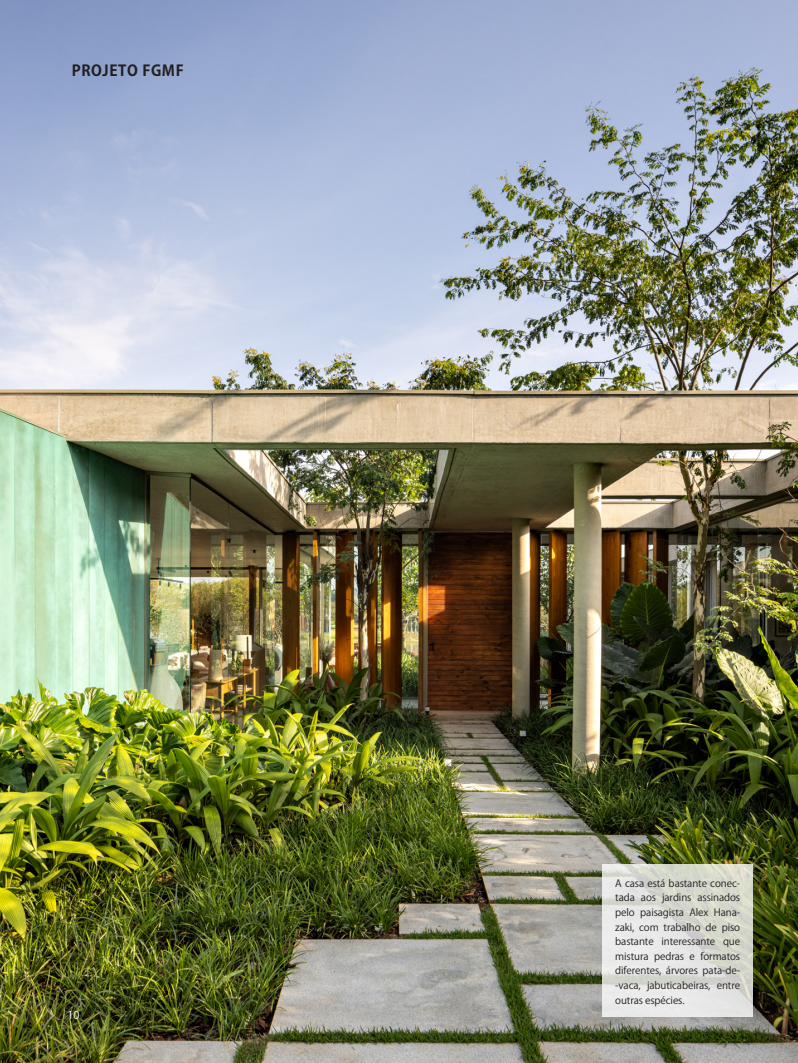
<style>
.page{position:relative;width:798px;height:1063px;background:#fff}
.page>*{position:absolute;margin:0;border:0;box-sizing:border-box;transform-origin:0 0}
.t1{font:700 15px "Koz Go Std";letter-spacing:.04em;color:#231f20}
.t2{font:10.75px "Koz Go Pr 6 N";color:#fff}
.t3{font:10px/14.6px "Koz Go Std";letter-spacing:-.01em;color:#231f20;text-align:justify}
</style>
<div class="page">
<img style="left:0;top:0;width:797px;height:1063px">
<svg style="left:602px;top:865px;width:150px;height:152px;background:#dfe0db"></svg>
<p class="t1" style="left:72px;top:61px;width:113px">PROJETO FGMF</p>
<p class="t2" style="left:67px;top:1009px;width:13px">10</p>
<p class="t3" style="left:615px;top:876px;width:126px">A casa está bastante conec&shy;tada aos jardins assinados pelo paisagista Alex Hana&shy;zaki, com trabalho de piso bastante interessante que mistura pedras e formatos diferentes, árvores pata-de--vaca, jabuticabeiras, entre outras espécies.</p>
</div>
